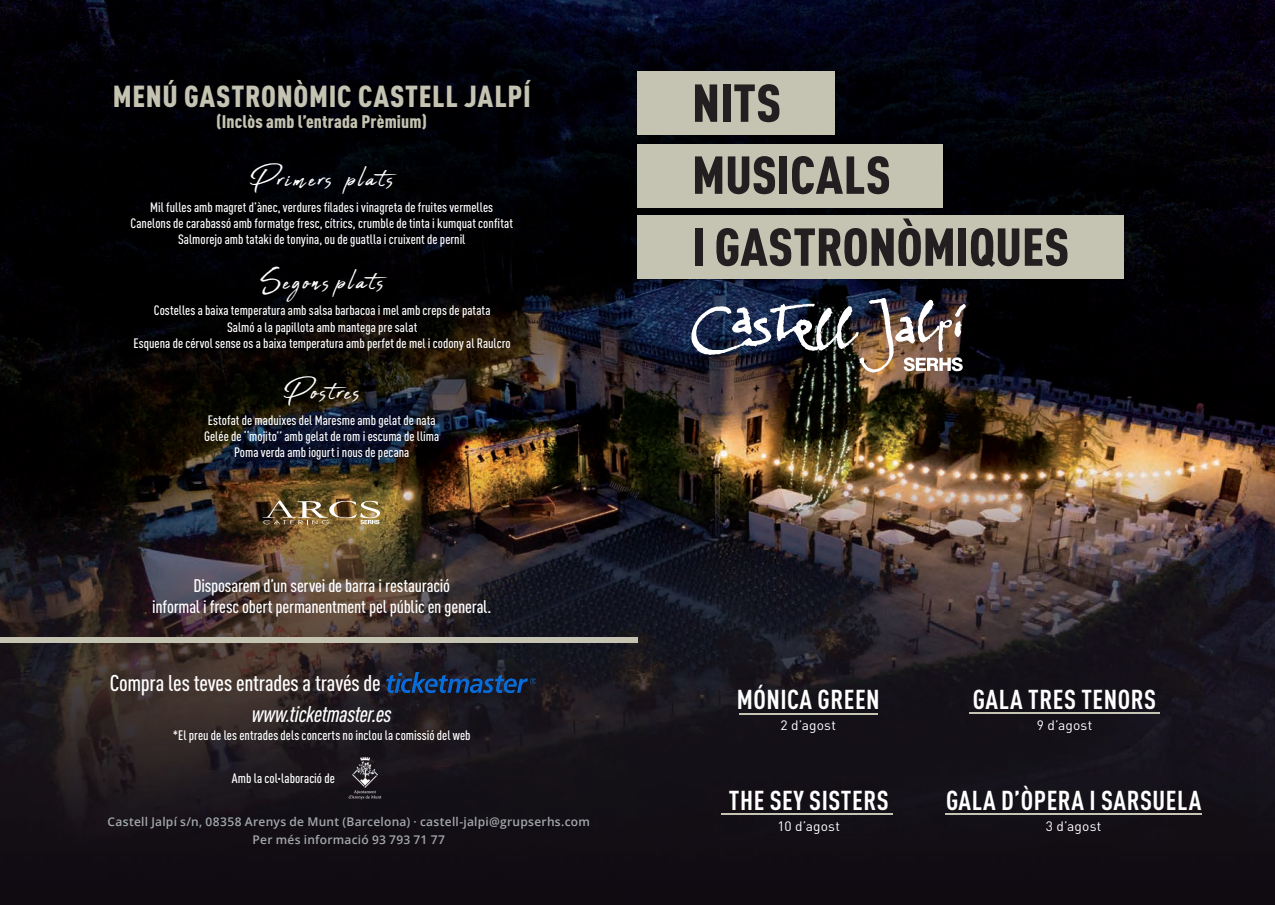
<style>
.page{position:relative;width:1275px;height:905px;background:#fff}
.page>*{position:absolute;margin:0;border:0;box-sizing:border-box;transform-origin:0 0}
.t1{font:900 condensed 52.5px/72px "DIN Pro";color:#231f20}
.t2{font:36px "Abuget";letter-spacing:.065em;color:#fff}
.t3{font:900 condensed 30px "DIN Pro";letter-spacing:.025em;color:#c5c3b1}
.t4{font:700 condensed 27px "DIN Pro";letter-spacing:.02em;color:#fff}
.t5{font:500 condensed 22.5px "DIN Pro";letter-spacing:-.01em;color:#fff}
.t6{font:italic 500 condensed 22.5px "DIN Pro";letter-spacing:-.015em;color:#fff}
.t7{font:500 condensed 18px/21.6px "DIN Pro";letter-spacing:-.01em;color:#fff;text-align:center}
.t8{font:900 condensed 18px "DIN Pro";letter-spacing:.01em;color:#c5c3b1}
.t9{font:500 condensed 13.5px/16.2px "DIN Pro";color:#fff}
.t10{font:13.5px "DIN Pro";letter-spacing:.01em;color:#fff}
.t11{font:600 12px "Open Sans";letter-spacing:.02em;color:#a2a8aa}
</style>
<div class="page">
<img style="left:0;top:0;width:1275px;height:905px">
<img style="left:387px;top:672px;width:148px;height:20px">
<div style="left:637px;top:72px;width:198px;height:63px;background:#c5c3b1"></div>
<hr style="left:739px;top:713px;width:138px;height:1px;background:#c5c3b1">
<div style="left:637px;top:144px;width:306px;height:64px;background:#c5c3b1"></div>
<div style="left:637px;top:215px;width:487px;height:63px;background:#c5c3b1"></div>
<hr style="left:969px;top:712px;width:191px;height:1px;background:#c5c3b1">
<hr style="left:721px;top:814px;width:172px;height:1px;background:#c5c3b1">
<div style="left:0;top:637px;width:637px;height:6px;background:#c5c3b1"></div>
<hr style="left:945px;top:814px;width:257px;height:1px;background:#c5c3b1">
<svg style="left:262px;top:500px;width:118px;height:24px;background:#897552"></svg>
<img style="left:348px;top:756px;width:34px;height:43px">
<img style="left:691px;top:298px;width:275px;height:74px">
<svg style="left:0;top:0;width:7px;height:7px"></svg>
<svg style="left:0;top:898px;width:7px;height:7px"></svg>
<svg style="left:1268px;top:0;width:7px;height:7px"></svg>
<svg style="left:1268px;top:898px;width:7px;height:7px"></svg>
<p class="t3" style="left:113px;top:73px;width:419px">MENÚ GASTRONÒMIC CASTELL JALPÍ</p>
<p class="t8" style="left:217px;top:108px;width:212px">(Inclòs amb l’entrada Prèmium)</p>
<p class="t2" style="left:250px;top:158px;width:146px">Primers plats</p>
<p class="t9" style="left:150px;top:197px;width:345px">Mil fulles amb magret d’ànec, verdures filades i vinagreta de fruites vermelles</p>
<p class="t9" style="left:130px;top:214px;width:384px">Canelons de carabassó amb formatge fresc, cítrics, crumble de tinta i kumquat confitat</p>
<p class="t9" style="left:178px;top:230px;width:289px">Salmorejo amb tataki de tonyina, ou de guatlla i cruixent de pernil</p>
<p class="t2" style="left:260px;top:262px;width:125px">Segons plats</p>
<p class="t9" style="left:154px;top:301px;width:338px">Costelles a baixa temperatura amb salsa barbacoa i mel amb creps de patata</p>
<p class="t9" style="left:227px;top:318px;width:192px">Salmó a la papillota amb mantega pre salat</p>
<p class="t9" style="left:134px;top:334px;width:379px">Esquena de cérvol sense os a baixa temperatura amb perfet de mel i codony al Raulcro</p>
<p class="t2" style="left:283px;top:371px;width:78px">Postres</p>
<p class="t9" style="left:204px;top:411px;width:237px">Estofat de maduixes del Maresme amb gelat de nata<br>Gelée de ‘‘mojito’’ amb gelat de rom i escuma de llima</p>
<p class="t9" style="left:234px;top:443px;width:177px">Poma verda amb iogurt i nous de pecana</p>
<p class="t7" style="left:152px;top:573px;width:341px">Disposarem d’un servei de barra i restauració<br>informal i fresc obert permanentment pel públic en general.</p>
<p class="t5" style="left:110px;top:666px;width:272px">Compra les teves entrades a través de</p>
<p class="t6" style="left:252px;top:698px;width:141px">www.ticketmaster.es</p>
<p class="t9" style="left:173px;top:726px;width:299px">*El preu de les entrades dels concerts no inclou la comissió del web</p>
<p class="t9" style="left:232px;top:769px;width:104px">Amb la col·laboració de</p>
<p class="t11" style="left:108px;top:813px;width:484px">Castell Jalpí s/n, 08358 Arenys de Munt (Barcelona) · castell-jalpi@grupserhs.com</p>
<p class="t11" style="left:253px;top:831px;width:194px">Per més informació 93 793 71 77</p>
<p class="t1" style="left:692px;top:62px;width:91px">NITS</p>
<p class="t1" style="left:692px;top:134px;width:379px">MUSICALS<br>I GASTRONÒMIQUES</p>
<p class="t4" style="left:737px;top:679px;width:145px">MÓNICA GREEN</p>
<p class="t10" style="left:780px;top:715px;width:57px">2 d’agost</p>
<p class="t4" style="left:729px;top:780px;width:161px">THE SEY SISTERS</p>
<p class="t10" style="left:778px;top:816px;width:64px">10 d’agost</p>
<p class="t4" style="left:973px;top:679px;width:185px">GALA TRES TENORS</p>
<p class="t10" style="left:1037px;top:715px;width:57px">9 d’agost</p>
<p class="t4" style="left:946px;top:780px;width:257px">GALA D’ÒPERA I SARSUELA</p>
<p class="t10" style="left:1046px;top:816px;width:57px">3 d’agost</p>
</div>
